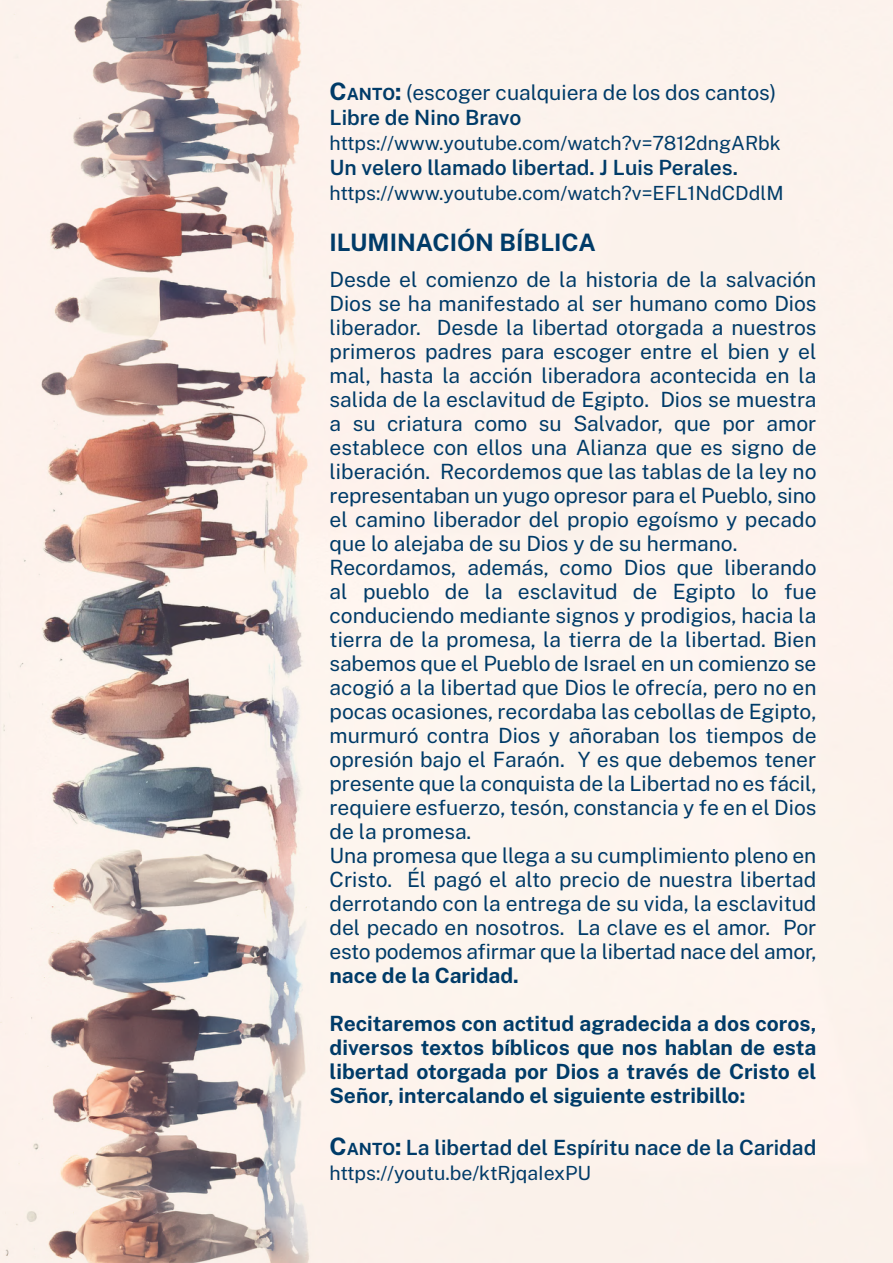
<style>
.page{position:relative;width:893px;height:1263px;background:#fff}
.page>*{position:absolute;margin:0;border:0;box-sizing:border-box;transform-origin:0 0}
.t1{font:700 24px "Public Sans";color:#003b68}
.t2{font:21px/24px "Public Sans";color:#003b68}
.t3{font:700 21px/24px "Public Sans";color:#003b68;text-align:justify}
.t4{font:600 21px "Public Sans";color:#003b68}
.t5{font:19.5px "Public Sans";color:#003b68}
.s1{font-weight:700;font-size:24px}
.s2{font-weight:700;font-size:16.8px}
.s3{font-weight:600}
</style>
<div class="page">
<img style="left:0;top:0;width:893px;height:1263px">
<p class="t2" style="left:330px;top:79px;width:448px;line-height:25.2px"><span class="s1">C</span><span class="s2">ANTO</span><span class="s1">:</span> (escoger cualquiera de los dos cantos)<br><span class="s3">Libre de Nino Bravo</span></p>
<p class="t5" style="left:330px;top:130px;width:453px">https://www.youtube.com/watch?v=7812dngARbk</p>
<p class="t4" style="left:330px;top:154px;width:410px">Un velero llamado libertad. J Luis Perales.</p>
<p class="t5" style="left:330px;top:180px;width:456px">https://www.youtube.com/watch?v=EFL1NdCDdlM</p>
<p class="t1" style="left:330px;top:226px;width:268px">ILUMINACIÓN BÍBLICA</p>
<p class="t2" style="left:330px;top:267px;width:489px">Desde el comienzo de la historia de la salvación Dios se ha manifestado al ser humano como Dios liberador. Desde la libertad otorgada a nuestros primeros padres para escoger entre el bien y el mal, hasta la acción liberadora acontecida en la salida de la esclavitud de Egipto. Dios se muestra a su criatura como su Salvador, que por amor establece con ellos una Alianza que es signo de liberación. Recordemos que las tablas de la ley no representaban un yugo opresor para el Pueblo, sino el camino liberador del propio egoísmo y pecado que lo alejaba de su Dios y de su hermano.<br>Recordamos, además, como Dios que liberando al pueblo de la esclavitud de Egipto lo fue conduciendo mediante signos y prodigios, hacia la tierra de la promesa, la tierra de la libertad. Bien sabemos que el Pueblo de Israel en un comienzo se acogió a la libertad que Dios le ofrecía, pero no en pocas ocasiones, recordaba las cebollas de Egipto, murmuró contra Dios y añoraban los tiempos de opresión bajo el Faraón. Y es que debemos tener presente que la conquista de la Libertad no es fácil, requiere esfuerzo, tesón, constancia y fe en el Dios de la promesa.<br>Una promesa que llega a su cumplimiento pleno en Cristo. Él pagó el alto precio de nuestra libertad derrotando con la entrega de su vida, la esclavitud del pecado en nosotros. La clave es el amor. Por esto podemos afirmar que la libertad nace del amor,</p>
<p class="t3" style="left:330px;top:963px;width:191px">nace de la Caridad.</p>
<p class="t3" style="left:330px;top:1011px;width:488px">Recitaremos con actitud agradecida a dos coros, diversos textos bíblicos que nos hablan de esta libertad otorgada por Dios a través de Cristo el Señor, intercalando el siguiente estribillo:</p>
<p class="t4" style="left:330px;top:1133px;width:488px"><span class="s1">C</span><span class="s2">ANTO</span><span class="s1">:</span> La libertad del Espíritu nace de la Caridad</p>
<p class="t5" style="left:330px;top:1160px;width:263px">https://youtu.be/ktRjqaIexPU</p>
</div>
